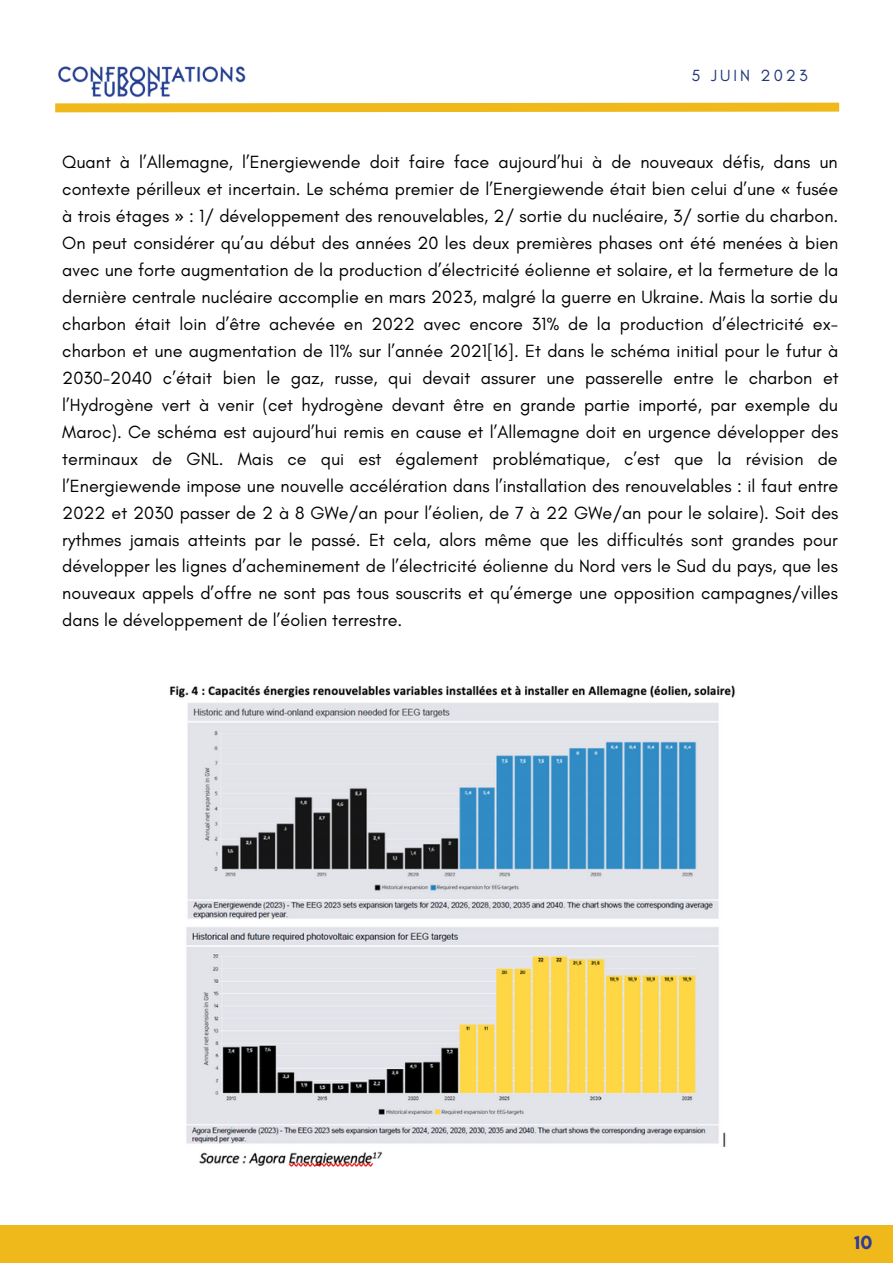
<style>
.page{position:relative;width:893px;height:1264px;background:#fff}
.page>*{position:absolute;margin:0;border:0;box-sizing:border-box;transform-origin:0 0}
.t1{font:700 19.5px "Glacial Indifference";color:#303a99}
.t2{font:18px/27px "Glacial Indifference";color:#000;text-align:justify}
.t3{font:16.5px "Glacial Indifference";letter-spacing:.185em;color:#203679}
.s1{font-family:"Noto Sans"}
</style>
<div class="page">
<svg style="left:260px;top:102px;width:580px;height:11px;background:#f1c545"></svg>
<div style="left:0;top:1225px;width:892px;height:37px;background:#efb91c"></div>
<img style="left:55px;top:66px;width:205px;height:47px">
<img style="left:170px;top:685px;width:566px;height:482px">
<p class="t3" style="left:691px;top:65px;width:118px">5 JUIN 2023</p>
<p class="t2" style="left:62px;top:148px;width:777px">Quant à l’Allemagne, l’Energiewende doit faire face aujourd’hui à de nouveaux défis, dans un contexte périlleux et incertain. Le schéma premier de l’Energiewende était bien celui d’une <span class="s1">«</span> fusée à trois étages <span class="s1">»</span> : 1/ développement des renouvelables, 2/ sortie du nucléaire, 3/ sortie du charbon.<br>On peut considérer qu’au début des années 20 les deux premières phases ont été menées à bien avec une forte augmentation de la production d’électricité éolienne et solaire, et la fermeture de la dernière centrale nucléaire accomplie en mars 2023, malgré la guerre en Ukraine. Mais la sortie du charbon était loin d’être achevée en 2022 avec encore 31% de la production d’électricité ex&shy;charbon et une augmentation de 11% sur l’année 2021[16]. Et dans le schéma initial pour le futur à 2030-2040 c’était bien le gaz, russe, qui devait assurer une passerelle entre le charbon et l’Hydrogène vert à venir (cet hydrogène devant être en grande partie importé, par exemple du Maroc). Ce schéma est aujourd’hui remis en cause et l’Allemagne doit en urgence développer des terminaux de GNL. Mais ce qui est également problématique, c’est que la révision de l’Energiewende impose une nouvelle accélération dans l’installation des renouvelables : il faut entre 2022 et 2030 passer de 2 à 8 GWe/an pour l’éolien, de 7 à 22 GWe/an pour le solaire). Soit des rythmes jamais atteints par le passé. Et cela, alors même que les difficultés sont grandes pour développer les lignes d’acheminement de l’électricité éolienne du Nord vers le Sud du pays, que les nouveaux appels d’offre ne sont pas tous souscrits et qu’émerge une opposition campagnes/villes dans le développement de l’éolien terrestre.</p>
<p class="t1" style="left:854px;top:1230px;width:19px">10</p>
</div>
